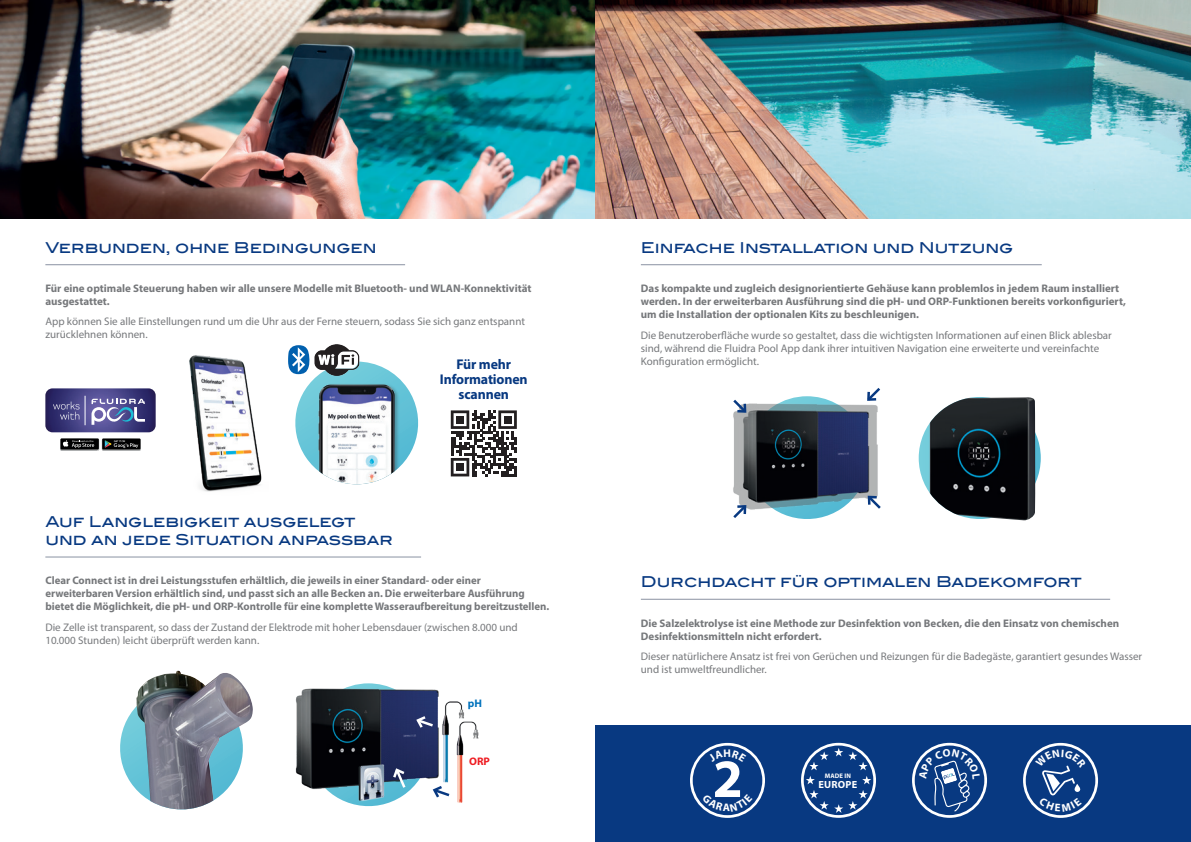
<style>
.page{position:relative;width:1191px;height:842px;background:#fff}
.page>*{position:absolute;margin:0;border:0;box-sizing:border-box;transform-origin:0 0}
.t1{font:700 54.3px "Myriad Pro";color:#fff}
.t2{font:15px/18px "Blair ITC Std";color:#083981}
.t3{font:700 14.1px/15px "Myriad Pro";letter-spacing:-.01em;color:#083981;text-align:center}
.t4{font:700 11px/13px "Myriad Pro";color:#76787b}
.t5{font:11px/13px "Myriad Pro";color:#76787b}
.t6{font:700 11px "Myriad Pro";color:#ee1d23}
.t7{font:700 11px "Myriad Pro";color:#0072bc}
.t8{font:700 10.3px "Myriad Pro";letter-spacing:.02em;color:#fff}
.t9{font:700 6.6px "Myriad Pro";letter-spacing:.02em;color:#fff}
</style>
<div class="page">
<img style="left:0;top:0;width:1191px;height:218px">
<img style="left:295px;top:695px;width:184px;height:108px">
<svg style="left:288px;top:345px;width:131px;height:140px"></svg>
<img style="left:189px;top:355px;width:73px;height:137px">
<img style="left:313px;top:344px;width:47px;height:31px">
<img style="left:311px;top:375px;width:96px;height:109px">
<svg style="left:918px;top:397px;width:122px;height:122px"></svg>
<img style="left:929px;top:397px;width:106px;height:124px">
<svg style="left:451px;top:410px;width:66px;height:67px"></svg>
<div style="left:456px;top:416px;width:8px;height:8px;background:#231f20"></div>
<div style="left:503px;top:416px;width:8px;height:8px;background:#231f20"></div>
<div style="left:456px;top:463px;width:8px;height:8px;background:#231f20"></div>
<svg style="left:120px;top:707px;width:16px;height:82px"></svg>
<img style="left:136px;top:671px;width:117px;height:139px">
<div style="left:595px;top:726px;width:596px;height:116px;background:#083981"></div>
<svg style="left:801px;top:743px;width:75px;height:75px"></svg>
<svg style="left:733px;top:388px;width:148px;height:131px"></svg>
<svg style="left:299px;top:683px;width:153px;height:124px"></svg>
<hr style="left:641px;top:599px;width:469px;height:1px;background:#8a92a2">
<hr style="left:641px;top:264px;width:400px;height:1px;background:#8a92a2">
<hr style="left:45px;top:556px;width:376px;height:1px;background:#8a92a2">
<hr style="left:45px;top:264px;width:360px;height:1px;background:#8a92a2">
<svg style="left:60px;top:438px;width:81px;height:13px"></svg>
<img style="left:45px;top:388px;width:111px;height:44px">
<svg style="left:85px;top:396px;width:60px;height:29px;background:#7579ac"></svg>
<img style="left:52px;top:400px;width:30px;height:21px">
<svg style="left:690px;top:743px;width:75px;height:75px"></svg>
<svg style="left:912px;top:743px;width:75px;height:75px"></svg>
<svg style="left:1023px;top:743px;width:75px;height:75px"></svg>
<h2 class="t2" style="left:45px;top:238px;width:333px">Verbunden, ohne Bedingungen</h2>
<p class="t4" style="left:45px;top:282px;width:488px">Für eine optimale Steuerung haben wir alle unsere Modelle mit Bluetooth- und WLAN-Konnektivität ausgestattet.</p>
<p class="t5" style="left:45px;top:315px;width:481px">App können Sie alle Einstellungen rund um die Uhr aus der Ferne steuern, sodass Sie sich ganz entspannt zurücklehnen können.</p>
<p class="t3" style="left:440px;top:356px;width:89px">Für mehr<br>Informationen scannen</p>
<h2 class="t2" style="left:641px;top:238px;width:374px">Einfache Installation und Nutzung</h2>
<p class="t4" style="left:641px;top:282px;width:486px">Das kompakte und zugleich designorientierte Gehäuse kann problemlos in jedem Raum installiert werden. In der erweiterbaren Ausführung sind die pH- und ORP-Funktionen bereits vorkonfiguriert, um die Installation der optionalen Kits zu beschleunigen.</p>
<p class="t5" style="left:641px;top:328px;width:472px">Die Benutzeroberfläche wurde so gestaltet, dass die wichtigsten Informationen auf einen Blick ablesbar sind, während die Fluidra Pool App dank ihrer intuitiven Navigation eine erweiterte und vereinfachte<br>Konfiguration ermöglicht.</p>
<h2 class="t2" style="left:45px;top:513px;width:349px">Auf Langlebigkeit ausgelegt und an jede Situation anpassbar</h2>
<p class="t4" style="left:45px;top:574px;width:505px">Clear Connect ist in drei Leistungsstufen erhältlich, die jeweils in einer Standard- oder einer erweiterbaren Version erhältlich sind, und passt sich an alle Becken an. Die erweiterbare Ausführung bietet die Möglichkeit, die pH- und ORP-Kontrolle für eine komplette Wasseraufbereitung bereitzustellen.</p>
<p class="t5" style="left:45px;top:620px;width:474px">Die Zelle ist transparent, so dass der Zustand der Elektrode mit hoher Lebensdauer (zwischen 8.000 und<br>10.000 Stunden) leicht überprüft werden kann.</p>
<p class="t4" style="left:641px;top:616px;width:480px">Die Salzelektrolyse ist eine Methode zur Desinfektion von Becken, die den Einsatz von chemischen<br>Desinfektionsmitteln nicht erfordert.</p>
<p class="t5" style="left:641px;top:650px;width:503px">Dieser natürlichere Ansatz ist frei von Gerüchen und Reizungen für die Badegäste, garantiert gesundes Wasser und ist umweltfreundlicher.</p>
<h2 class="t2" style="left:641px;top:573px;width:442px">Durchdacht für optimalen Badekomfort</h2>
<p class="t7" style="left:468px;top:696px;width:16px">pH</p>
<p class="t6" style="left:469px;top:754px;width:22px">ORP</p>
<h1 class="t1" style="left:712px;top:743px;width:32px">2</h1>
<p class="t9" style="left:824px;top:771px;width:28px">MADE IN</p>
<p class="t8" style="left:818px;top:778px;width:40px">EUROPE</p>
</div>
